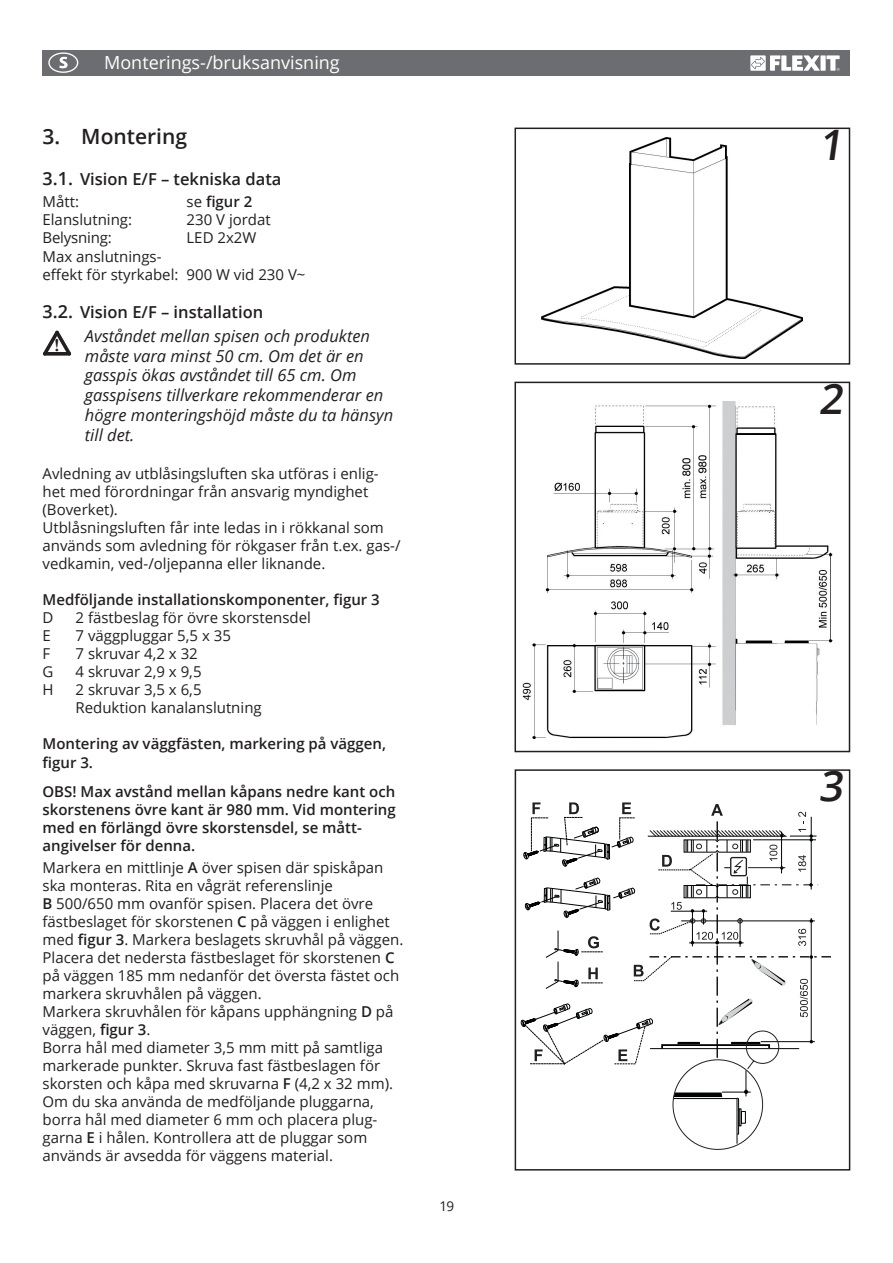
<style>
.page{position:relative;width:893px;height:1263px;background:#fff}
.page>*{position:absolute;margin:0;border:0;box-sizing:border-box;transform-origin:0 0}
.t1{font:600 42px "Open Sans";color:#231f20}
.t2{font:600 21px "Open Sans";color:#231f20}
.t3{font:700 18.9px "Garamond";color:#231f20}
.t4{font:18px "Open Sans";color:#fff}
.t5{font:italic 16.5px/19.8px "Open Sans";color:#231f20}
.t6{font:600 16.5px "Open Sans";color:#231f20}
.t7{font:15px/18px "Open Sans";color:#231f20}
.t8{font:600 15px/18px "Open Sans";color:#231f20}
.t9{font:13.5px "Open Sans";color:#231f20}
.s1{font-size:18px}
.s2{font-weight:400}
.s3{font-weight:600;font-style:normal;font-size:18px}
.s4{font-weight:600;font-style:normal}
.s5{font-weight:600}
</style>
<div class="page">
<div style="left:515px;top:769px;width:335px;height:401px;border:2px solid #231f20"></div>
<img style="left:541px;top:138px;width:262px;height:220px">
<img style="left:522px;top:401px;width:311px;height:338px">
<hr style="left:737px;top:1098px;width:1px;height:46px;background:#020404">
<svg style="left:521px;top:802px;width:310px;height:332px"></svg>
<div style="left:514px;top:128px;width:336px;height:237px;border:2px solid #231f20"></div>
<div style="left:514px;top:382px;width:336px;height:370px;border:2px solid #231f20"></div>
<svg style="left:43px;top:330px;width:29px;height:26px"></svg>
<div style="left:43px;top:50px;width:807px;height:26px;background:#6c6d70"></div>
<div style="left:820px;top:55px;width:6px;height:16px;background:#fff"></div>
<svg style="left:826px;top:55px;width:14px;height:16px"></svg>
<svg style="left:750px;top:55px;width:70px;height:16px"></svg>
<div style="left:48px;top:52px;width:30px;height:21px;border:1px solid #fff;border-radius:50%"></div>
<svg style="left:59px;top:57px;width:9px;height:11px"></svg>
<p class="t4" style="left:104px;top:50px;width:237px">Monterings-/bruksanvisning</p>
<h2 class="t2" style="left:43px;top:122px;width:146px">3. Montering</h2>
<p class="t6" style="left:43px;top:167px;width:240px"><span class="s1">3.1.</span> Vision E/F – tekniska data</p>
<p class="t7" style="left:43px;top:192px;width:38px">Mått:</p>
<p class="t8" style="left:187px;top:192px;width:67px"><span class="s2">se</span> figur 2</p>
<p class="t7" style="left:43px;top:210px;width:91px">Elanslutning:</p>
<p class="t7" style="left:187px;top:210px;width:86px">230 V jordat</p>
<p class="t7" style="left:43px;top:228px;width:71px">Belysning:</p>
<p class="t7" style="left:187px;top:228px;width:71px">LED 2x2W</p>
<p class="t7" style="left:43px;top:248px;width:264px">Max anslutnings-<br>effekt för styrkabel: 900 W vid 230 V~</p>
<p class="t5" style="left:85px;top:299px;width:287px;line-height:24px;text-indent:-42px"><span class="s3">3.2.</span> <span class="s4">Vision E/F – installation<br></span>Avståndet mellan spisen och produkten</p>
<p class="t5" style="left:85px;top:345px;width:310px">måste vara minst 50 cm. Om det är en gasspis ökas avståndet till 65 cm. Om gasspisens tillverkare rekommenderar en högre monteringshöjd måste du ta hänsyn till det.</p>
<p class="t7" style="left:43px;top:464px;width:360px">Avledning av utblåsingsluften ska utföras i enlig&shy;het med förordningar från ansvarig myndighet (Boverket).<br>Utblåsningsluften får inte ledas in i rökkanal som används som avledning för rökgaser från t.ex. gas-/ vedkamin, ved-/oljepanna eller liknande.</p>
<p class="t8" style="left:43px;top:590px;width:339px">Medföljande installationskomponenter, figur 3</p>
<p class="t7" style="left:43px;top:608px;width:12px">D</p>
<p class="t7" style="left:76px;top:608px;width:237px">2 fästbeslag för övre skorstensdel</p>
<p class="t7" style="left:43px;top:626px;width:10px">E</p>
<p class="t7" style="left:76px;top:626px;width:157px">7 väggpluggar 5,5 x 35</p>
<p class="t7" style="left:43px;top:644px;width:9px">F</p>
<p class="t7" style="left:76px;top:644px;width:124px">7 skruvar 4,2 x 32</p>
<p class="t7" style="left:43px;top:662px;width:12px">G</p>
<p class="t7" style="left:76px;top:662px;width:128px">4 skruvar 2,9 x 9,5</p>
<p class="t7" style="left:43px;top:680px;width:13px">H</p>
<p class="t7" style="left:76px;top:680px;width:188px">2 skruvar 3,5 x 6,5<br>Reduktion kanalanslutning</p>
<p class="t8" style="left:43px;top:733px;width:345px;line-height:19.5px">Montering av väggfästen, markering på väggen, figur 3.</p>
<p class="t8" style="left:43px;top:782px;width:355px">OBS! Max avstånd mellan kåpans nedre kant och skorstenens övre kant är 980 mm. Vid montering med en förlängd övre skorstensdel, se mått&shy;angivelser för denna.</p>
<p class="t7" style="left:43px;top:858px;width:362px">Markera en mittlinje <span class="s5">A</span> över spisen där spiskåpan ska monteras. Rita en vågrät referenslinje<br><span class="s5">B</span> 500/650 mm ovanför spisen. Placera det övre fästbeslaget för skorstenen <span class="s5">C</span> på väggen i enlighet med <span class="s5">figur 3</span>. Markera beslagets skruvhål på väggen.<br>Placera det nedersta fästbeslaget för skorstenen <span class="s5">C </span>på väggen 185 mm nedanför det översta fästet och markera skruvhålen på väggen.<br>Markera skruvhålen för kåpans upphängning <span class="s5">D</span> på väggen, <span class="s5">figur 3</span>.<br>Borra hål med diameter 3,5 mm mitt på samtliga markerade punkter. Skruva fast fästbeslagen för skorsten och kåpa med skruvarna <span class="s5">F</span> (4,2 x 32 mm).<br>Om du ska använda de medföljande pluggarna, borra hål med diameter 6 mm och placera plug&shy;garna <span class="s5">E</span> i hålen. Kontrollera att de pluggar som används är avsedda för väggens material.</p>
<p class="t3" style="left:55px;top:333px;width:6px">!</p>
<p class="t9" style="left:439px;top:1197px;width:16px">19</p>
<h1 class="t1" style="left:819px;top:116px;width:33px">1</h1>
<h1 class="t1" style="left:819px;top:370px;width:33px">2</h1>
<h1 class="t1" style="left:819px;top:757px;width:33px">3</h1>
</div>
